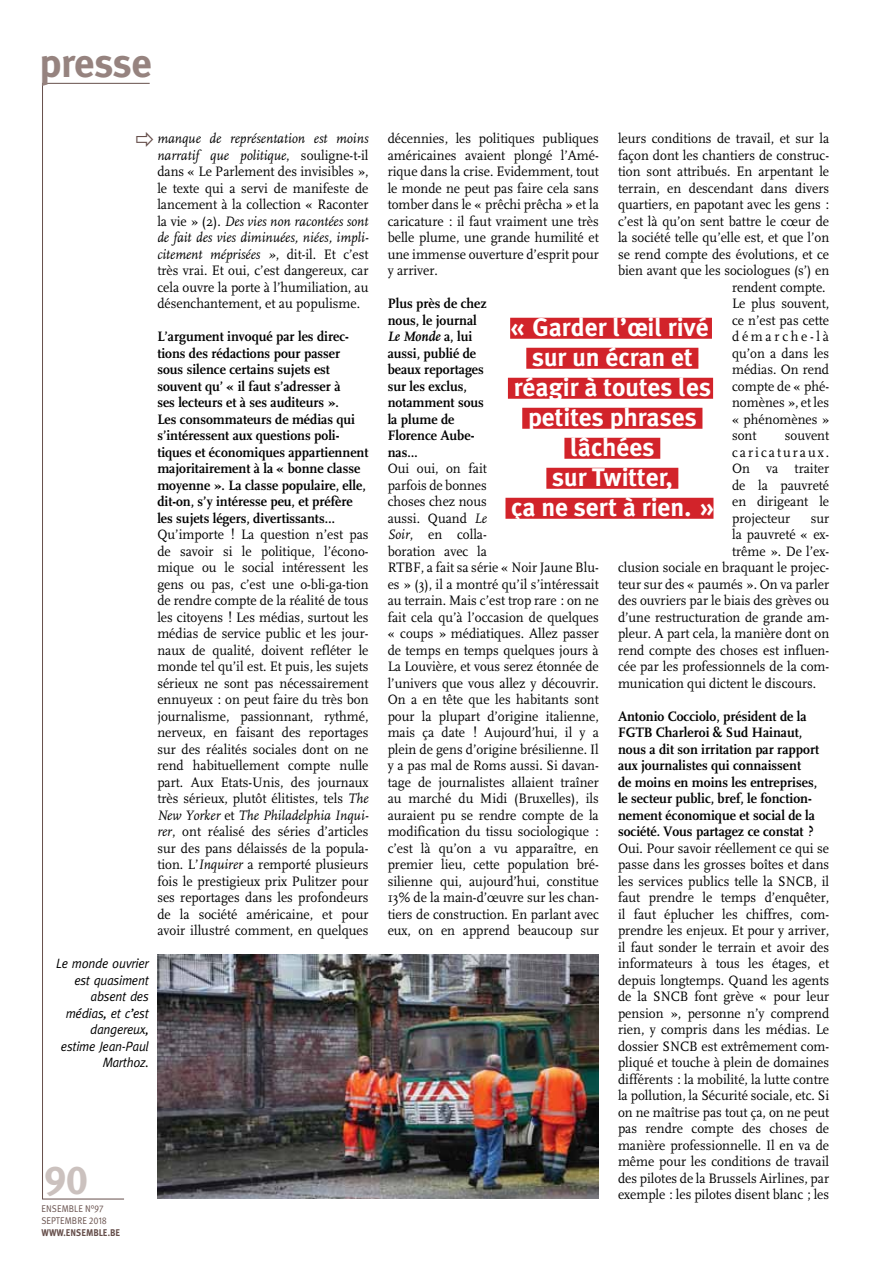
<style>
.page{position:relative;width:893px;height:1263px;background:#fff}
.page>*{position:absolute;margin:0;border:0;box-sizing:border-box;transform-origin:0 0}
.t1{font:700 40.5px "Meta Plus";letter-spacing:-.015em;color:#96837f}
.t2{font:40.5px "Meta Plus Bold Caps";color:#cbc1be}
.t3{font:700 25.5px/30px "Meta Plus";color:#fff;text-align:center}
.t4{font:14.25px/16.5px "FF Scala";color:#000;text-align:justify;scale:.95 1}
.t5{font:700 14.25px/16.5px "FF Scala";color:#000;scale:.95 1}
.t6{font:italic 700 14.25px "Scala OT";color:#000;scale:.95 1}
.t7{font:14.25px "FF Scala";letter-spacing:.2em;color:#000;scale:.95 1}
.t8{font:italic 13.5px/16.5px "Meta";letter-spacing:-.02em;color:#000;text-align:right;scale:.95 1}
.t9{font:9.75px/12px "Meta Pro";letter-spacing:.01em;color:#664f4b;scale:.9 1}
.t10{font:700 9.75px "Meta Plus";color:#664f4b;scale:.9 1}
.s1{font-style:italic}
.s2{font-family:"FF Scala";font-style:normal}
</style>
<div class="page">
<svg style="left:42px;top:83px;width:108px;height:1116px"></svg>
<img style="left:157px;top:955px;width:442px;height:244px">
<div style="left:510px;top:318px;width:202px;height:21px;background:#d2232a"></div>
<div style="left:526px;top:348px;width:172px;height:21px;background:#d2232a"></div>
<div style="left:508px;top:378px;width:205px;height:21px;background:#d2232a"></div>
<div style="left:522px;top:408px;width:180px;height:21px;background:#d2232a"></div>
<div style="left:564px;top:438px;width:96px;height:21px;background:#d2232a"></div>
<div style="left:546px;top:468px;width:132px;height:21px;background:#d2232a"></div>
<div style="left:505px;top:498px;width:208px;height:21px;background:#d2232a"></div>
<svg style="left:136px;top:132px;width:14px;height:15px"></svg>
<h1 class="t1" style="left:40px;top:39px;width:114px">presse</h1>
<p class="t4" style="left:157px;top:130px;width:224px"><span class="s1">manque de représentation est moins narratif que politique</span>, souligne-t-il dans « Le Parlement des invisibles », le texte qui a servi de manifeste de lancement à la collection « Raconter la vie » (2). <span class="s1">Des vies non racontées sont de fait des vies diminuées, niées, impli&shy;citement méprisées »</span>, dit-il. Et c’est très vrai. Et oui, c’est dangereux, car cela ouvre la porte à l’humiliation, au désenchantement, et au populisme.</p>
<p class="t5" style="left:157px;top:328px;width:224px">L’argument invoqué par les direc&shy;tions des rédactions pour passer sous silence certains sujets est souvent qu’ « il faut s’adresser à<br>ses lecteurs et à ses auditeurs ».<br>Les consommateurs de médias qui s’intéressent aux questions poli&shy;tiques et économiques appartiennent majoritairement à la « bonne classe moyenne ». La classe populaire, elle, dit-on, s’y intéresse peu, et préfère les sujets légers, divertissants…</p>
<p class="t4" style="left:157px;top:526px;width:224px">Qu’importe ! La question n’est pas de savoir si le politique, l’écono&shy;mique ou le social intéressent les gens ou pas, c’est une o-bli-ga-tion de rendre compte de la réalité de tous les citoyens ! Les médias, surtout les médias de service public et les jour&shy;naux de qualité, doivent refléter le monde tel qu’il est. Et puis, les sujets sérieux ne sont pas nécessairement ennuyeux : on peut faire du très bon journalisme, passionnant, rythmé, nerveux, en faisant des reportages sur des réalités sociales dont on ne rend habituellement compte nulle part. Aux Etats-Unis, des journaux très sérieux, plutôt élitistes, tels <span class="s1">The New Yorker</span> et <span class="s1">The Philadelphia Inqui&shy;rer</span>, ont réalisé des séries d’articles sur des pans délaissés de la popula&shy;tion. L’<span class="s1">Inquirer</span> a remporté plusieurs fois le prestigieux prix Pulitzer pour ses reportages dans les profondeurs de la société américaine, et pour avoir illustré comment, en quelques</p>
<p class="t8" style="left:56px;top:955px;width:99px">Le monde ouvrier est quasiment absent des médias, et c’est dangereux, estime Jean-Paul<br>Marthoz.</p>
<h1 class="t2" style="left:45px;top:1156px;width:45px">90</h1>
<p class="t9" style="left:42px;top:1203px;width:74px">ENSEMBLE N°97<br>SEPTEMBRE 2018</p>
<p class="t10" style="left:41px;top:1227px;width:89px">www.ensemble.be</p>
<p class="t4" style="left:388px;top:130px;width:224px">décennies, les politiques publiques américaines avaient plongé l’Amé&shy;rique dans la crise. Evidemment, tout le monde ne peut pas faire cela sans tomber dans le « prêchi prêcha » et la caricature : il faut vraiment une très belle plume, une grande humilité et une immense ouverture d’esprit pour y arriver.</p>
<p class="t5" style="left:388px;top:295px;width:106px">Plus près de chez nous, le journal</p>
<p class="t6" style="left:388px;top:329px;width:91px">Le Monde <span class="s2">a, lui</span></p>
<p class="t5" style="left:388px;top:345px;width:103px">aussi, publié de beaux reportages sur les exclus, notamment sous la plume de<br>Florence Aube&shy;nas…</p>
<p class="t4" style="left:388px;top:461px;width:224px;text-align:left">Oui oui, on fait<br>parfois de bonnes<br>choses chez nous<br>aussi. Quand <span class="s1">Le<br>Soir</span>, en colla-<br>boration avec la<br>RTBF, a fait sa série « Noir Jaune Blu&shy;es » (3), il a montré qu’il s’intéressait au terrain. Mais c’est trop rare : on ne fait cela qu’à l’occasion de quelques « coups » médiatiques. Allez passer de temps en temps quelques jours à<br>La Louvière, et vous serez étonnée de l’univers que vous allez y découvrir.<br>On a en tête que les habitants sont pour la plupart d’origine italienne, mais ça date ! Aujourd’hui, il y a plein de gens d’origine brésilienne. Il y a pas mal de Roms aussi. Si davan&shy;tage de journalistes allaient traîner au marché du Midi (Bruxelles), ils auraient pu se rendre compte de la modification du tissu sociologique : c’est là qu’on a vu apparaître, en premier lieu, cette population bré&shy;silienne qui, aujourd’hui, constitue<br>13% de la main-d’œuvre sur les chan&shy;tiers de construction. En parlant avec eux, on en apprend beaucoup sur</p>
<p class="t4" style="left:618px;top:131px;width:224px">leurs conditions de travail, et sur la</p>
<p class="t4" style="left:618px;top:147px;width:224px">façon dont les chantiers de construc-</p>
<p class="t4" style="left:618px;top:164px;width:224px">tion sont attribués. En arpentant le</p>
<p class="t4" style="left:618px;top:180px;width:224px">terrain, en descendant dans divers</p>
<p class="t4" style="left:618px;top:197px;width:224px">quartiers, en papotant avec les gens :</p>
<p class="t4" style="left:618px;top:213px;width:224px">c’est là qu’on sent battre le cœur de</p>
<p class="t4" style="left:618px;top:230px;width:224px">la société telle qu’elle est, et que l’on</p>
<p class="t4" style="left:618px;top:246px;width:224px">se rend compte des évolutions, et ce</p>
<p class="t4" style="left:618px;top:263px;width:224px">bien avant que les sociologues (s’) en</p>
<p class="t4" style="left:732px;top:279px;width:100px">rendent compte.</p>
<p class="t4" style="left:732px;top:296px;width:104px">Le plus souvent,</p>
<p class="t4" style="left:732px;top:312px;width:104px">ce n’est pas cette</p>
<p class="t7" style="left:732px;top:329px;width:104px">démarche-là</p>
<p class="t4" style="left:732px;top:345px;width:104px">qu’on a dans les</p>
<p class="t4" style="left:732px;top:362px;width:104px">médias. On rend</p>
<p class="t4" style="left:732px;top:378px;width:104px">compte de « phé-</p>
<p class="t4" style="left:732px;top:395px;width:104px">nomènes », et les</p>
<p class="t4" style="left:732px;top:411px;width:104px">« phénomènes »</p>
<p class="t4" style="left:732px;top:428px;width:27px">sont</p>
<h2 class="t3" style="left:510px;top:312px;width:205px">« Garder l’œil rivé sur un écran et réagir à toutes les petites phrases lâchées<br>sur Twitter,<br>ça ne sert à rien. »</h2>
<p class="t4" style="left:732px;top:428px;width:104px;text-indent:53px">souvent caricaturaux.<br>On va traiter de la pauvreté en dirigeant le projecteur</p>
<p class="t4" style="left:811px;top:510px;width:21px">sur</p>
<p class="t4" style="left:732px;top:527px;width:104px">la pauvreté « ex-</p>
<p class="t4" style="left:732px;top:543px;width:104px">trême ». De l’ex-</p>
<p class="t4" style="left:618px;top:560px;width:224px">clusion sociale en braquant le projec-</p>
<p class="t4" style="left:618px;top:576px;width:224px">teur sur des « paumés ». On va parler</p>
<p class="t4" style="left:618px;top:593px;width:224px">des ouvriers par le biais des grèves ou</p>
<p class="t4" style="left:618px;top:609px;width:224px">d’une restructuration de grande am-</p>
<p class="t4" style="left:618px;top:626px;width:224px">pleur. A part cela, la manière dont on</p>
<p class="t4" style="left:618px;top:642px;width:224px">rend compte des choses est influen-</p>
<p class="t4" style="left:618px;top:659px;width:224px">cée par les professionnels de la com-</p>
<p class="t4" style="left:618px;top:675px;width:210px">munication qui dictent le discours.</p>
<p class="t5" style="left:618px;top:708px;width:213px">Antonio Cocciolo, président de la FGTB Charleroi &amp; Sud Hainaut, nous a dit son irritation par rapport aux journalistes qui connaissent<br>de moins en moins les entreprises, le secteur public, bref, le fonction&shy;nement économique et social de la société. Vous partagez ce constat ?</p>
<p class="t4" style="left:618px;top:840px;width:224px">Oui. Pour savoir réellement ce qui se passe dans les grosses boîtes et dans les services publics telle la SNCB, il faut prendre le temps d’enquêter, il faut éplucher les chiffres, com&shy;prendre les enjeux. Et pour y arriver, il faut sonder le terrain et avoir des informateurs à tous les étages, et depuis longtemps. Quand les agents de la SNCB font grève « pour leur pension », personne n’y comprend rien, y compris dans les médias. Le dossier SNCB est extrêmement com&shy;pliqué et touche à plein de domaines différents : la mobilité, la lutte contre la pollution, la Sécurité sociale, etc. Si on ne maîtrise pas tout ça, on ne peut pas rendre compte des choses de manière professionnelle. Il en va de même pour les conditions de travail des pilotes de la Brussels Airlines, par exemple : les pilotes disent blanc ; les</p>
</div>
